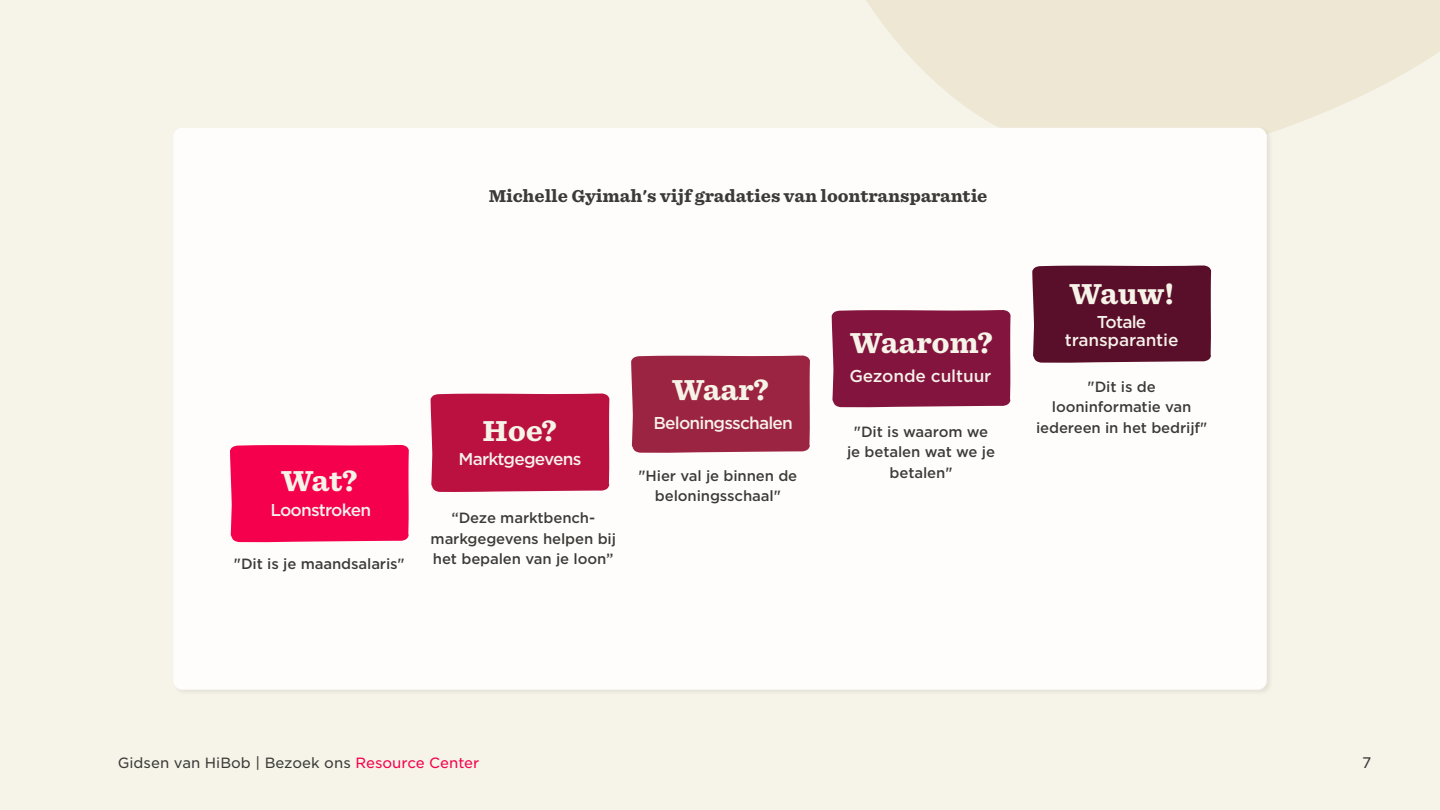
<style>
.page{position:relative;width:1440px;height:810px;background:#f6f3e8}
.page>*{position:absolute;margin:0;border:0;box-sizing:border-box;transform-origin:0 0}
.t1{font:900 27.75px "Sentinel S Sm";letter-spacing:-.01em;color:#f6f3e8}
.t2{font:900 16.5px "Sentinel S Sm";letter-spacing:-.01em;color:#3a3a37}
.t3{font:500 16.5px "Gotham S Sm";letter-spacing:-.05em;color:#f7f2eb}
.t4{font:500 16.5px/18.8px "Gotham S Sm";letter-spacing:-.01em;color:#f7f2eb;text-align:center}
.t5{font:14.7px "Gotham S Sm";color:#3a3a37}
.t6{font:500 14.25px/20.2px "Gotham S Sm";letter-spacing:-.01em;color:#3a3a37;text-align:center}
.t7{font:14.25px "Gotham S Sm";color:#3a3a37}
.s1{color:#f4004d}
</style>
<div class="page">
<svg style="left:866px;top:0;width:574px;height:132px;fill:#ede7d3"></svg>
<div style="left:172px;top:126px;width:1101px;height:570px;background:#eeebe0"></div>
<div style="left:173px;top:128px;width:1094px;height:562px;background:#fffdfb;border-radius:9px"></div>
<div style="left:230px;top:445px;width:179px;height:97px;background:#f4004d"></div>
<div style="left:431px;top:393px;width:178px;height:99px;background:#bb1141"></div>
<div style="left:631px;top:355px;width:179px;height:98px;background:#9c2443"></div>
<div style="left:832px;top:310px;width:179px;height:97px;background:#83143d"></div>
<div style="left:1032px;top:265px;width:179px;height:98px;background:#590f29"></div>
<p class="t2" style="left:489px;top:183px;width:500px">Michelle Gyimah s' vijf gradaties van loontransparantie</p>
<h1 class="t1" style="left:281px;top:459px;width:79px">Wat?</h1>
<p class="t3" style="left:270px;top:499px;width:102px">Loonstroken</p>
<p class="t6" style="left:234px;top:553px;width:172px">"Dit is je maandsalaris"</p>
<h1 class="t1" style="left:483px;top:408px;width:76px">Hoe?</h1>
<p class="t3" style="left:459px;top:448px;width:124px">Marktgegevens</p>
<p class="t6" style="left:451px;top:508px;width:145px">“Deze marktbench-</p>
<p class="t6" style="left:433px;top:548px;width:182px">het bepalen van je loon“</p>
<p class="t6" style="left:431px;top:528px;width:187px">markgegevens helpen bij</p>
<h1 class="t1" style="left:672px;top:368px;width:99px">Waar?</h1>
<p class="t3" style="left:653px;top:411px;width:141px">Beloningsschalen</p>
<p class="t6" style="left:639px;top:466px;width:160px">"Hier val je binnen de beloningsschaal"</p>
<h1 class="t1" style="left:850px;top:321px;width:145px">Waarom?</h1>
<p class="t4" style="left:849px;top:367px;width:144px">Gezonde cultuur</p>
<p class="t6" style="left:847px;top:422px;width:150px">"Dit is waarom we je betalen wat we je betalen"</p>
<h1 class="t1" style="left:1069px;top:272px;width:106px">Wauw!</h1>
<p class="t4" style="left:1065px;top:312px;width:115px">Totale transparantie</p>
<p class="t6" style="left:1036px;top:376px;width:173px">"Dit is de looninformatie van iedereen in het bedrijf"</p>
<p class="t7" style="left:118px;top:753px;width:363px">Gidsen van HiBob | Bezoek ons <span class="s1">Resource Center</span></p>
<p class="t5" style="left:1362px;top:753px;width:11px">7</p>
</div>
